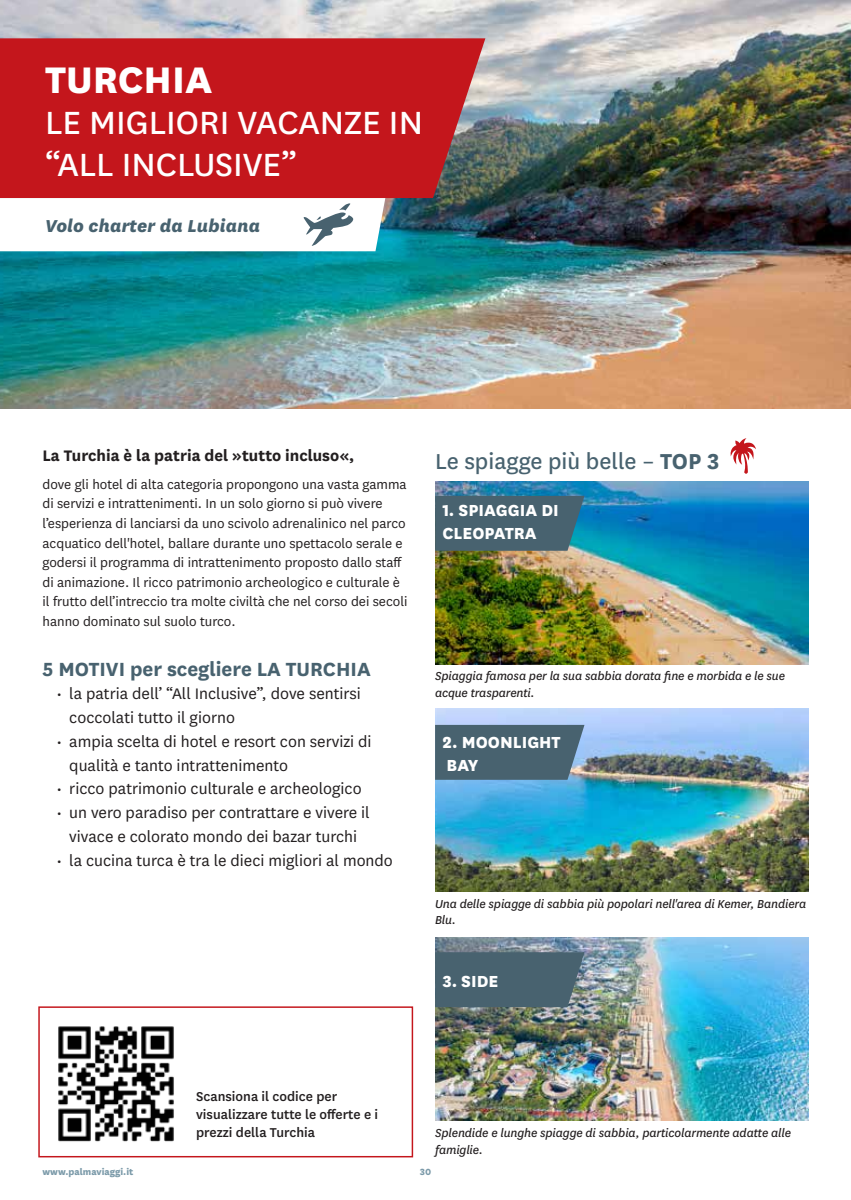
<style>
.page{position:relative;width:851px;height:1200px;background:#fff}
.page>*{position:absolute;margin:0;border:0;box-sizing:border-box;transform-origin:0 0}
.t1{font:800 43.2px "National";color:#fff}
.t2{font:37.5px/41.2px "National";color:#fff}
.t3{font:25.2px "National";color:#48626f}
.t4{font:700 22.35px "National";color:#48626f}
.t5{font:italic 800 20.1px "National";color:#48626f}
.t6{font:800 18.75px/22.5px "National";color:#fff}
.t7{font:17.85px/23.7px "National";color:#231f20}
.t8{font:700 17.85px "National";color:#231f20}
.t9{font:15px/19.5px "National";color:#231f20}
.t10{font:500 15px/18px "National";color:#231f20}
.t11{font:italic 13.5px/16.2px "National";letter-spacing:-.01em;color:#231f20}
.t12{font:800 10.5px "National";color:#7b9aa9}
.s1{font-weight:700}
</style>
<div class="page">
<img style="left:0;top:0;width:850px;height:408px">
<img style="left:435px;top:481px;width:373px;height:183px">
<img style="left:435px;top:708px;width:373px;height:183px">
<img style="left:435px;top:937px;width:373px;height:183px">
<svg style="left:435px;top:495px;width:149px;height:55px;background:#446573"></svg>
<svg style="left:435px;top:724px;width:149px;height:55px;background:#4e6876"></svg>
<svg style="left:435px;top:951px;width:149px;height:55px;background:#4c6571"></svg>
<div style="left:38px;top:1006px;width:375px;height:151px;border:1px solid #c4161c"></div>
<img style="left:58px;top:1026px;width:116px;height:116px">
<div style="left:0;top:38px;width:485px;height:160px;background:#c4161c"></div>
<svg style="left:0;top:198px;width:385px;height:53px"></svg>
<svg style="left:730px;top:438px;width:25px;height:35px"></svg>
<h1 class="t1" style="left:45px;top:49px;width:169px">TURCHIA</h1>
<h2 class="t2" style="left:45px;top:100px;width:379px">LE MIGLIORI VACANZE IN “ALL INCLUSIVE”</h2>
<h3 class="t5" style="left:45px;top:212px;width:217px">Volo charter da Lubiana</h3>
<p class="t8" style="left:43px;top:443px;width:313px">La Turchia è la patria del »tutto incluso«,</p>
<p class="t9" style="left:43px;top:474px;width:366px">dove gli hotel di alta categoria propongono una vasta gamma di servizi e intrattenimenti. In un solo giorno si può vivere l’esperienza di lanciarsi da uno scivolo adrenalinico nel parco acquatico dell'hotel, ballare durante uno spettacolo serale e godersi il programma di intrattenimento proposto dallo staff di animazione. Il ricco patrimonio archeologico e culturale è il frutto dell’intreccio tra molte civiltà che nel corso dei secoli hanno dominato sul suolo turco.</p>
<h3 class="t4" style="left:43px;top:652px;width:329px">5 MOTIVI per scegliere LA TURCHIA</h3>
<p class="t7" style="left:69px;top:681px;width:293px;text-indent:-13px">• la patria dell’ “All Inclusive”, dove sentirsi coccolati tutto il giorno</p>
<p class="t7" style="left:69px;top:728px;width:304px;text-indent:-13px">• ampia scelta di hotel e resort con servizi di qualità e tanto intrattenimento</p>
<p class="t7" style="left:57px;top:776px;width:306px">• ricco patrimonio culturale e archeologico</p>
<p class="t7" style="left:57px;top:800px;width:314px;text-align:center">• un vero paradiso per contrattare e vivere il vivace e colorato mondo dei bazar turchi</p>
<p class="t7" style="left:57px;top:847px;width:337px">• la cucina turca è tra le dieci migliori al mondo</p>
<h3 class="t3" style="left:435px;top:444px;width:286px">Le spiagge più belle – <span class="s1">TOP 3</span></h3>
<p class="t6" style="left:442px;top:497px;width:118px">1. SPIAGGIA DI<br>CLEOPATRA</p>
<p class="t11" style="left:435px;top:667px;width:351px">Spiaggia famosa per la sua sabbia dorata fine e morbida e le sue acque trasparenti.</p>
<p class="t6" style="left:442px;top:729px;width:120px">2. MOONLIGHT<br>BAY</p>
<p class="t11" style="left:435px;top:895px;width:372px">Una delle spiagge di sabbia più popolari nell'area di Kemer, Bandiera<br>Blu.</p>
<p class="t6" style="left:442px;top:967px;width:58px">3. SIDE</p>
<p class="t10" style="left:196px;top:1086px;width:183px">Scansiona il codice per visualizzare tutte le offerte e i prezzi della Turchia</p>
<p class="t11" style="left:435px;top:1124px;width:357px">Splendide e lunghe spiagge di sabbia, particolarmente adatte alle famiglie.</p>
<p class="t12" style="left:43px;top:1164px;width:92px">www.palmaviaggi.it</p>
<p class="t12" style="left:419px;top:1164px;width:13px">30</p>
</div>
